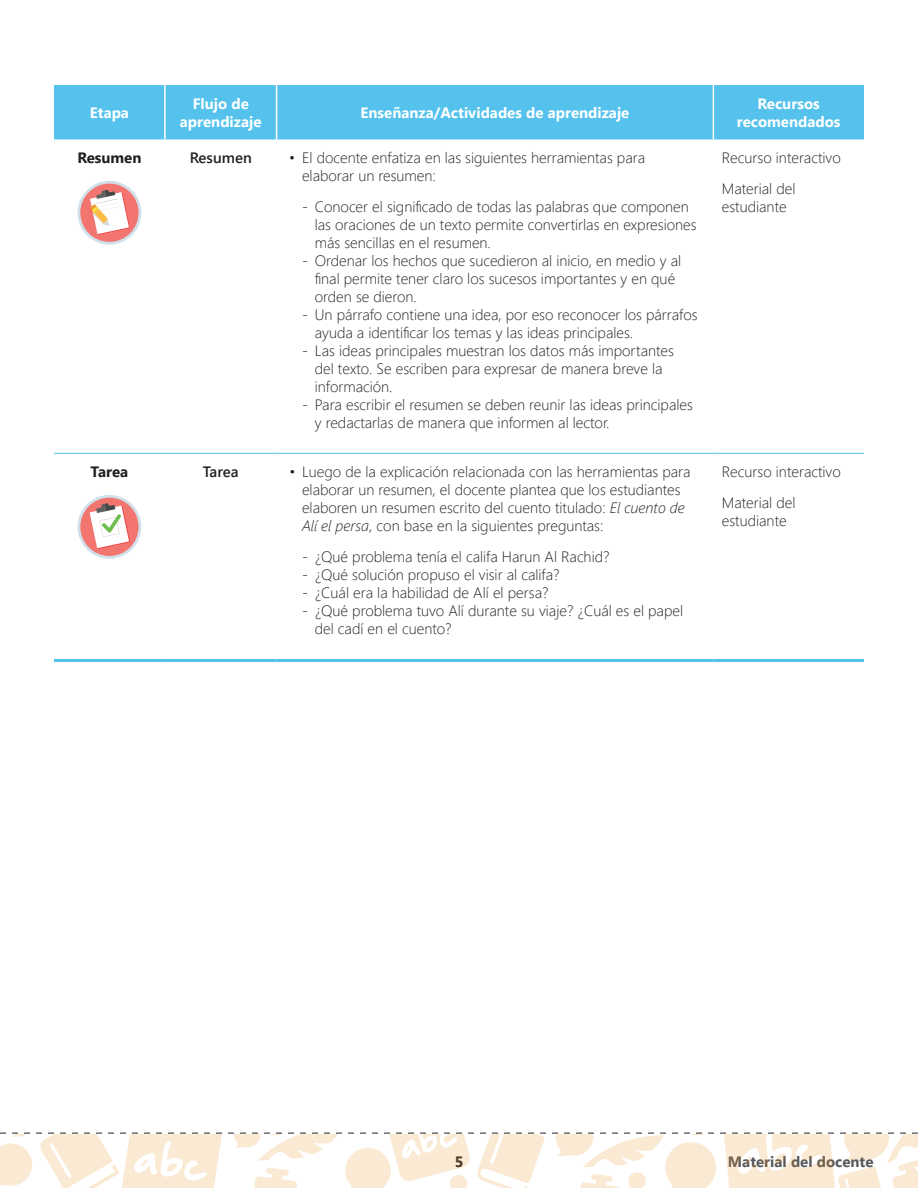
<style>
.page{position:relative;width:918px;height:1188px;background:#fff}
.page>*{position:absolute;margin:0;border:0;box-sizing:border-box;transform-origin:0 0}
.t1{font:300 15px/18px "Segoe UI";color:#231f20}
.t2{font:700 15px/18px "Segoe UI";color:#fff;text-align:center}
.t3{font:700 15px "Segoe UI";color:#57585a}
.t4{font:700 15px "Segoe UI";color:#231f20}
.t5{font:600 15px "Segoe UI";color:#231f20}
.s1{font-style:italic}
</style>
<div class="page">
<svg style="left:0;top:1132px;width:918px;height:56px"></svg>
<div style="left:54px;top:85px;width:810px;height:54px;background:#54c2ed"></div>
<hr style="left:164px;top:85px;width:2px;height:54px;background:#fff">
<hr style="left:276px;top:85px;width:1px;height:54px;background:#fff">
<hr style="left:713px;top:85px;width:1px;height:54px;background:#fff">
<hr style="left:54px;top:659px;width:111px;height:3px;background:#54c2ed">
<hr style="left:165px;top:659px;width:112px;height:3px;background:#54c2ed">
<hr style="left:277px;top:659px;width:436px;height:3px;background:#54c2ed">
<hr style="left:713px;top:659px;width:151px;height:3px;background:#54c2ed">
<hr style="left:54px;top:453px;width:111px;height:1px;background:#54c2ed">
<hr style="left:165px;top:453px;width:112px;height:1px;background:#54c2ed">
<hr style="left:277px;top:453px;width:436px;height:1px;background:#54c2ed">
<hr style="left:713px;top:453px;width:151px;height:1px;background:#54c2ed">
<svg style="left:78px;top:181px;width:63px;height:64px"></svg>
<div style="left:80px;top:184px;width:59px;height:58px;background:#f27570;border-radius:50%"></div>
<svg style="left:90px;top:190px;width:40px;height:45px"></svg>
<svg style="left:78px;top:495px;width:63px;height:64px"></svg>
<div style="left:80px;top:498px;width:59px;height:58px;background:#f27570;border-radius:50%"></div>
<svg style="left:90px;top:503px;width:40px;height:46px"></svg>
<p class="t2" style="left:90px;top:103px;width:41px">Etapa</p>
<p class="t2" style="left:180px;top:94px;width:83px">Flujo de aprendizaje</p>
<p class="t2" style="left:361px;top:103px;width:270px">Enseñanza/Actividades de aprendizaje</p>
<p class="t2" style="left:737px;top:94px;width:105px">Recursos recomendados</p>
<p class="t4" style="left:77px;top:147px;width:66px">Resumen</p>
<p class="t5" style="left:190px;top:145px;width:64px">Resumen</p>
<p class="t1" style="left:302px;top:148px;width:345px;text-indent:-13px">• El docente enfatiza en las siguientes herramientas para elaborar un resumen:</p>
<p class="t1" style="left:315px;top:197px;width:383px;text-indent:-13px">- Conocer el significado de todas las palabras que componen las oraciones de un texto permite convertirlas en expresiones más sencillas en el resumen.</p>
<p class="t1" style="left:315px;top:251px;width:368px;text-indent:-13px">- Ordenar los hechos que sucedieron al inicio, en medio y al final permite tener claro los sucesos importantes y en qué orden se dieron.</p>
<p class="t1" style="left:315px;top:305px;width:384px;text-indent:-13px">- Un párrafo contiene una idea, por eso reconocer los párrafos ayuda a identificar los temas y las ideas principales.</p>
<p class="t1" style="left:315px;top:341px;width:361px;text-indent:-13px">- Las ideas principales muestran los datos más importantes del texto. Se escriben para expresar de manera breve la información.</p>
<p class="t1" style="left:315px;top:395px;width:380px;text-indent:-13px">- Para escribir el resumen se deben reunir las ideas principales y redactarlas de manera que informen al lector.</p>
<p class="t1" style="left:722px;top:141px;width:120px;line-height:30.8px">Recurso interactivo<br>Material del</p>
<p class="t1" style="left:722px;top:197px;width:66px">estudiante</p>
<p class="t4" style="left:91px;top:461px;width:39px">Tarea</p>
<p class="t5" style="left:203px;top:460px;width:37px">Tarea</p>
<p class="t1" style="left:302px;top:462px;width:390px;text-indent:-13px">• Luego de la explicación relacionada con las herramientas para elaborar un resumen, el docente plantea que los estudiantes elaboren un resumen escrito del cuento titulado: <span class="s1">El cuento de Alí el persa</span>, con base en la siguientes preguntas:</p>
<p class="t1" style="left:302px;top:547px;width:309px">- ¿Qué problema tenía el califa Harun Al Rachid?</p>
<p class="t1" style="left:302px;top:565px;width:259px">- ¿Qué solución propuso el visir al califa?</p>
<p class="t1" style="left:302px;top:583px;width:248px">- ¿Cuál era la habilidad de Alí el persa?</p>
<p class="t1" style="left:315px;top:601px;width:370px;text-indent:-13px">- ¿Qué problema tuvo Alí durante su viaje? ¿Cuál es el papel del cadí en el cuento?</p>
<p class="t1" style="left:722px;top:456px;width:120px;line-height:30.8px">Recurso interactivo<br>Material del</p>
<p class="t1" style="left:722px;top:511px;width:66px">estudiante</p>
<p class="t4" style="left:455px;top:1151px;width:10px">5</p>
<p class="t3" style="left:728px;top:1151px;width:147px">Material del docente</p>
</div>
